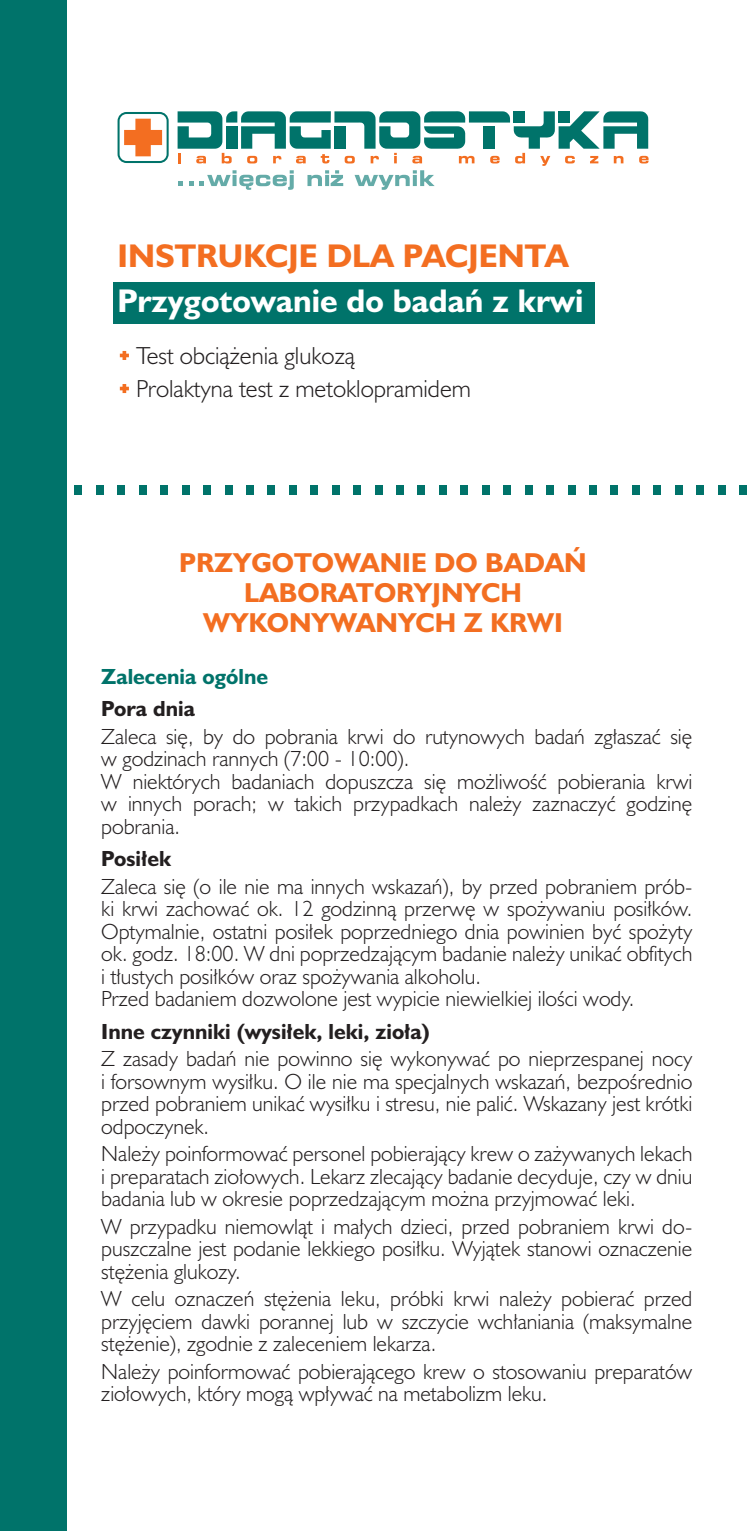
<style>
.page{position:relative;width:752px;height:1531px;background:#fff}
.page>*{position:absolute;margin:0;border:0;box-sizing:border-box;transform-origin:0 0}
.t1{font:700 30px "Humanst 521 PL";color:#fff}
.t2{font:700 30px "Humanst 521 PL";color:#f36e21}
.t3{font:700 25px/30px "Humanst 521 PL";color:#f36e21;text-align:center}
.t4{font:300 22.5px/32.5px "Humanst 521 Lt PL";color:#231f20}
.t5{font:300 20px/22.5px "Humanst 521 Lt PL";color:#231f20;text-align:justify}
.t6{font:700 20px "Humanst 521 PL";color:#231f20}
.t7{font:700 20px "Humanst 521 PL";color:#00736a}
</style>
<div class="page">
<div style="left:113px;top:283px;width:481px;height:41px;background:#00736a"></div>
<div style="left:0;top:0;width:66px;height:1531px;background:#00736a"></div>
<svg style="left:177px;top:111px;width:471px;height:79px"></svg>
<svg style="left:117px;top:112px;width:51px;height:51px"></svg>
<svg style="left:120px;top:351px;width:9px;height:9px"></svg>
<svg style="left:120px;top:384px;width:9px;height:9px"></svg>
<div style="left:739px;top:485px;width:7px;height:9px;background:#00736a"></div>
<div style="left:717px;top:485px;width:7px;height:9px;background:#00736a"></div>
<div style="left:696px;top:485px;width:7px;height:9px;background:#00736a"></div>
<div style="left:674px;top:485px;width:7px;height:9px;background:#00736a"></div>
<div style="left:653px;top:485px;width:7px;height:9px;background:#00736a"></div>
<div style="left:632px;top:485px;width:7px;height:9px;background:#00736a"></div>
<div style="left:610px;top:485px;width:7px;height:9px;background:#00736a"></div>
<div style="left:589px;top:485px;width:7px;height:9px;background:#00736a"></div>
<div style="left:567px;top:485px;width:8px;height:9px;background:#00736a"></div>
<div style="left:546px;top:485px;width:7px;height:9px;background:#00736a"></div>
<div style="left:525px;top:485px;width:7px;height:9px;background:#00736a"></div>
<div style="left:503px;top:485px;width:7px;height:9px;background:#00736a"></div>
<div style="left:482px;top:485px;width:7px;height:9px;background:#00736a"></div>
<div style="left:460px;top:485px;width:7px;height:9px;background:#00736a"></div>
<div style="left:439px;top:485px;width:7px;height:9px;background:#00736a"></div>
<div style="left:417px;top:485px;width:7px;height:9px;background:#00736a"></div>
<div style="left:396px;top:485px;width:7px;height:9px;background:#00736a"></div>
<div style="left:375px;top:485px;width:7px;height:9px;background:#00736a"></div>
<div style="left:353px;top:485px;width:7px;height:9px;background:#00736a"></div>
<div style="left:332px;top:485px;width:7px;height:9px;background:#00736a"></div>
<div style="left:310px;top:485px;width:8px;height:9px;background:#00736a"></div>
<div style="left:289px;top:485px;width:7px;height:9px;background:#00736a"></div>
<div style="left:268px;top:485px;width:7px;height:9px;background:#00736a"></div>
<div style="left:246px;top:485px;width:7px;height:9px;background:#00736a"></div>
<div style="left:225px;top:485px;width:7px;height:9px;background:#00736a"></div>
<div style="left:203px;top:485px;width:7px;height:9px;background:#00736a"></div>
<div style="left:182px;top:485px;width:7px;height:9px;background:#00736a"></div>
<div style="left:160px;top:485px;width:7px;height:9px;background:#00736a"></div>
<div style="left:139px;top:485px;width:7px;height:9px;background:#00736a"></div>
<div style="left:118px;top:485px;width:7px;height:9px;background:#00736a"></div>
<div style="left:96px;top:485px;width:7px;height:9px;background:#00736a"></div>
<div style="left:75px;top:485px;width:7px;height:9px;background:#00736a"></div>
<h1 class="t2" style="left:117px;top:235px;width:452px">INSTRUKCJE DLA PACJENTA</h1>
<h1 class="t1" style="left:117px;top:280px;width:467px">Przygotowanie do badań z krwi</h1>
<p class="t4" style="left:136px;top:339px;width:336px">Test obciążenia glukozą<br>Prolaktyna test z metoklopramidem</p>
<p class="t3" style="left:179px;top:546px;width:409px">PRZYGOTOWANIE DO BADAŃ<br>LABORATORYJNYCH<br>WYKONYWANYCH Z KRWI</p>
<p class="t7" style="left:101px;top:662px;width:168px">Zalecenia ogólne</p>
<p class="t6" style="left:101px;top:695px;width:95px">Pora dnia</p>
<p class="t5" style="left:101px;top:724px;width:592px;text-align:left">Zaleca się, by do pobrania krwi do rutynowych badań zgłaszać się w godzinach rannych (7:00 - 10:00).<br>W niektórych badaniach dopuszcza się możliwość pobierania krwi w innych porach; w takich przypadkach należy zaznaczyć godzinę pobrania.</p>
<p class="t6" style="left:101px;top:845px;width:71px">Posiłek</p>
<p class="t5" style="left:101px;top:874px;width:592px;text-align:left">Zaleca się (o ile nie ma innych wskazań), by przed pobraniem prób&shy;ki krwi zachować ok. 12 godzinną przerwę w spożywaniu posiłków.<br>Optymalnie, ostatni posiłek poprzedniego dnia powinien być spożyty ok. godz. 18:00. W dni poprzedzającym badanie należy unikać obfitych i tłustych posiłków oraz spożywania alkoholu.<br>Przed badaniem dozwolone jest wypicie niewielkiej ilości wody.</p>
<p class="t6" style="left:101px;top:1017px;width:330px">Inne czynniki (wysiłek, leki, zioła)</p>
<p class="t5" style="left:101px;top:1047px;width:592px">Z zasady badań nie powinno się wykonywać po nieprzespanej nocy i forsownym wysiłku. O ile nie ma specjalnych wskazań, bezpośrednio przed pobraniem unikać wysiłku i stresu, nie palić. Wskazany jest krótki odpoczynek.</p>
<p class="t5" style="left:101px;top:1142px;width:592px">Należy poinformować personel pobierający krew o zażywanych lekach i preparatach ziołowych. Lekarz zlecający badanie decyduje, czy w dniu badania lub w okresie poprzedzającym można przyjmować leki.</p>
<p class="t5" style="left:101px;top:1214px;width:592px">W przypadku niemowląt i małych dzieci, przed pobraniem krwi do&shy;puszczalne jest podanie lekkiego posiłku. Wyjątek stanowi oznaczenie stężenia glukozy.</p>
<p class="t5" style="left:101px;top:1287px;width:592px">W celu oznaczeń stężenia leku, próbki krwi należy pobierać przed przyjęciem dawki porannej lub w szczycie wchłaniania (maksymalne stężenie), zgodnie z zaleceniem lekarza.</p>
<p class="t5" style="left:101px;top:1359px;width:592px">Należy poinformować pobierającego krew o stosowaniu preparatów ziołowych, który mogą wpływać na metabolizm leku.</p>
</div>
